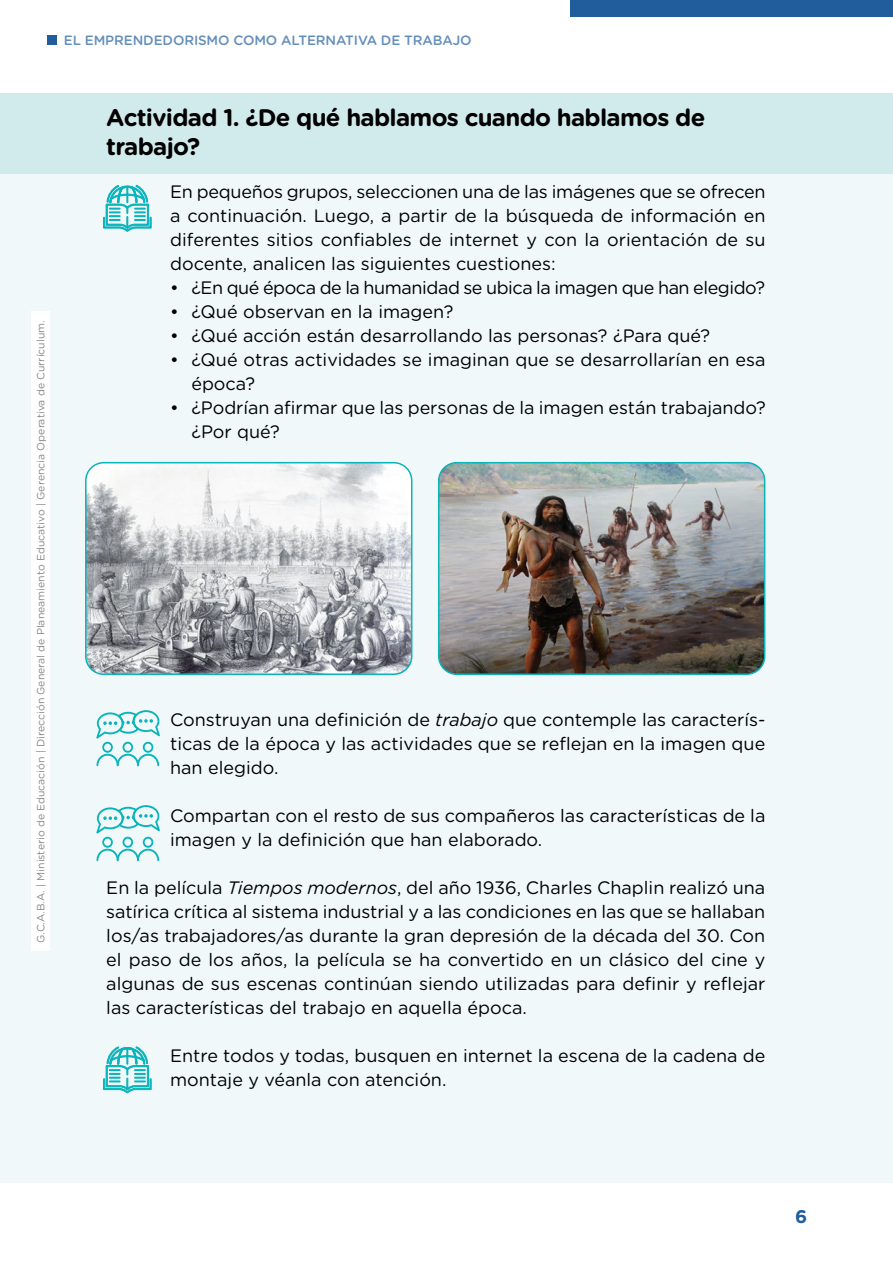
<style>
.page{position:relative;width:893px;height:1263px;background:#fff}
.page>*{position:absolute;margin:0;border:0;box-sizing:border-box;transform-origin:0 0}
.t1{font:700 24px/28.8px "Gotham Rounded";letter-spacing:-.03em;color:#000}
.t2{font:700 18.3px "Gotham Rounded";color:#215d9d}
.t3{font:18px/24px "Gotham Rounded";color:#000}
.t4{font:18px "Gotham Rounded";letter-spacing:-.025em;color:#000}
.t5{font:500 13.5px "Gotham Rounded";letter-spacing:-.01em;color:#648eba}
.t6{font:10.5px "Gotham Rounded";color:#878787}
.s1{font-style:italic}
</style>
<div class="page">
<div style="left:47px;top:35px;width:9px;height:10px;background:#215d9d"></div>
<div style="left:570px;top:0;width:323px;height:17px;background:#215d9d"></div>
<div style="left:0;top:93px;width:893px;height:87px;background:#d1eaec"></div>
<div style="left:0;top:174px;width:893px;height:96px;background:#f0f8f9"></div>
<div style="left:0;top:270px;width:893px;height:24px;background:#f0f8f9"></div>
<div style="left:0;top:294px;width:893px;height:24px;background:#f0f8f9"></div>
<div style="left:0;top:318px;width:893px;height:24px;background:#f0f8f9"></div>
<div style="left:0;top:342px;width:893px;height:48px;background:#f0f8f9"></div>
<div style="left:0;top:390px;width:893px;height:48px;background:#f0f8f9"></div>
<div style="left:0;top:438px;width:893px;height:24px;background:#f0f8f9"></div>
<div style="left:0;top:462px;width:893px;height:24px;background:#f0f8f9"></div>
<div style="left:0;top:486px;width:893px;height:24px;background:#f0f8f9"></div>
<div style="left:0;top:510px;width:893px;height:24px;background:#f0f8f9"></div>
<div style="left:0;top:534px;width:893px;height:24px;background:#f0f8f9"></div>
<div style="left:0;top:558px;width:893px;height:24px;background:#f0f8f9"></div>
<div style="left:0;top:582px;width:893px;height:24px;background:#f0f8f9"></div>
<div style="left:0;top:606px;width:893px;height:24px;background:#f0f8f9"></div>
<div style="left:0;top:630px;width:893px;height:24px;background:#f0f8f9"></div>
<div style="left:0;top:654px;width:893px;height:24px;background:#f0f8f9"></div>
<div style="left:0;top:678px;width:893px;height:24px;background:#f0f8f9"></div>
<div style="left:0;top:702px;width:893px;height:72px;background:#f0f8f9"></div>
<div style="left:0;top:774px;width:893px;height:24px;background:#f0f8f9"></div>
<div style="left:0;top:798px;width:893px;height:48px;background:#f0f8f9"></div>
<div style="left:0;top:846px;width:893px;height:24px;background:#f0f8f9"></div>
<div style="left:0;top:870px;width:893px;height:144px;background:#f0f8f9"></div>
<div style="left:0;top:1014px;width:893px;height:24px;background:#f0f8f9"></div>
<div style="left:0;top:1038px;width:893px;height:48px;background:#f0f8f9"></div>
<div style="left:0;top:1086px;width:893px;height:24px;background:#f0f8f9"></div>
<div style="left:0;top:1110px;width:893px;height:24px;background:#f0f8f9"></div>
<div style="left:0;top:1134px;width:893px;height:24px;background:#f0f8f9"></div>
<div style="left:0;top:1158px;width:893px;height:24px;background:#f0f8f9"></div>
<img style="left:86px;top:463px;width:326px;height:211px">
<div style="left:85px;top:462px;width:327px;height:213px;border:2px solid #09b4bb;border-radius:18px"></div>
<img style="left:439px;top:463px;width:326px;height:211px">
<div style="left:438px;top:462px;width:327px;height:213px;border:2px solid #09b4bb;border-radius:18px"></div>
<svg style="left:103px;top:184px;width:49px;height:48px"></svg>
<svg style="left:103px;top:1046px;width:49px;height:48px"></svg>
<svg style="left:96px;top:710px;width:64px;height:56px"></svg>
<svg style="left:96px;top:805px;width:64px;height:56px"></svg>
<div style="left:31px;top:312px;width:18px;height:639px;background:#fff"></div>
<p class="t5" style="left:64px;top:31px;width:409px">EL EMPRENDEDORISMO COMO ALTERNATIVA DE TRABAJO</p>
<p class="t6" style="left:34px;top:943px;width:624px;rotate:-90deg">G.C.A.B.A. | Ministerio de Educación | Dirección General de Planeamiento Educativo | Gerencia Operativa de Currículum.</p>
<h1 class="t1" style="left:106px;top:102px;width:601px">Actividad 1. ¿De qué hablamos cuando hablamos de trabajo?</h1>
<p class="t3" style="left:170px;top:179px;width:597px;text-align:justify">En pequeños grupos, seleccionen una de las imágenes que se ofrecen a continuación. Luego, a partir de la búsqueda de información en diferentes sitios confiables de internet y con la orientación de su docente, analicen las siguientes cuestiones:</p>
<p class="t4" style="left:170px;top:275px;width:597px">• ¿En qué época de la humanidad se ubica la imagen que han elegido?</p>
<p class="t3" style="left:170px;top:299px;width:285px">• ¿Qué observan en la imagen?</p>
<p class="t3" style="left:170px;top:323px;width:542px">• ¿Qué acción están desarrollando las personas? ¿Para qué?</p>
<p class="t3" style="left:191px;top:347px;width:576px;text-indent:-21px">• ¿Qué otras actividades se imaginan que se desarrollarían en esa época?</p>
<p class="t3" style="left:191px;top:395px;width:576px;text-indent:-21px">• ¿Podrían afirmar que las personas de la imagen están trabajando? ¿Por qué?</p>
<p class="t3" style="left:170px;top:707px;width:597px;text-align:justify">Construyan una definición de <span class="s1">trabajo</span> que contemple las caracterís&shy;ticas de la época y las actividades que se reflejan en la imagen que han elegido.</p>
<p class="t3" style="left:170px;top:803px;width:597px">Compartan con el resto de sus compañeros las características de la imagen y la definición que han elaborado.</p>
<p class="t3" style="left:106px;top:875px;width:661px;text-align:justify">En la película <span class="s1">Tiempos modernos</span>, del año 1936, Charles Chaplin realizó una satírica crítica al sistema industrial y a las condiciones en las que se hallaban los/as trabajadores/as durante la gran depresión de la década del 30. Con el paso de los años, la película se ha convertido en un clásico del cine y algunas de sus escenas continúan siendo utilizadas para definir y reflejar las características del trabajo en aquella época.</p>
<p class="t3" style="left:170px;top:1043px;width:597px">Entre todos y todas, busquen en internet la escena de la cadena de montaje y véanla con atención.</p>
<p class="t2" style="left:795px;top:1203px;width:14px">6</p>
</div>
